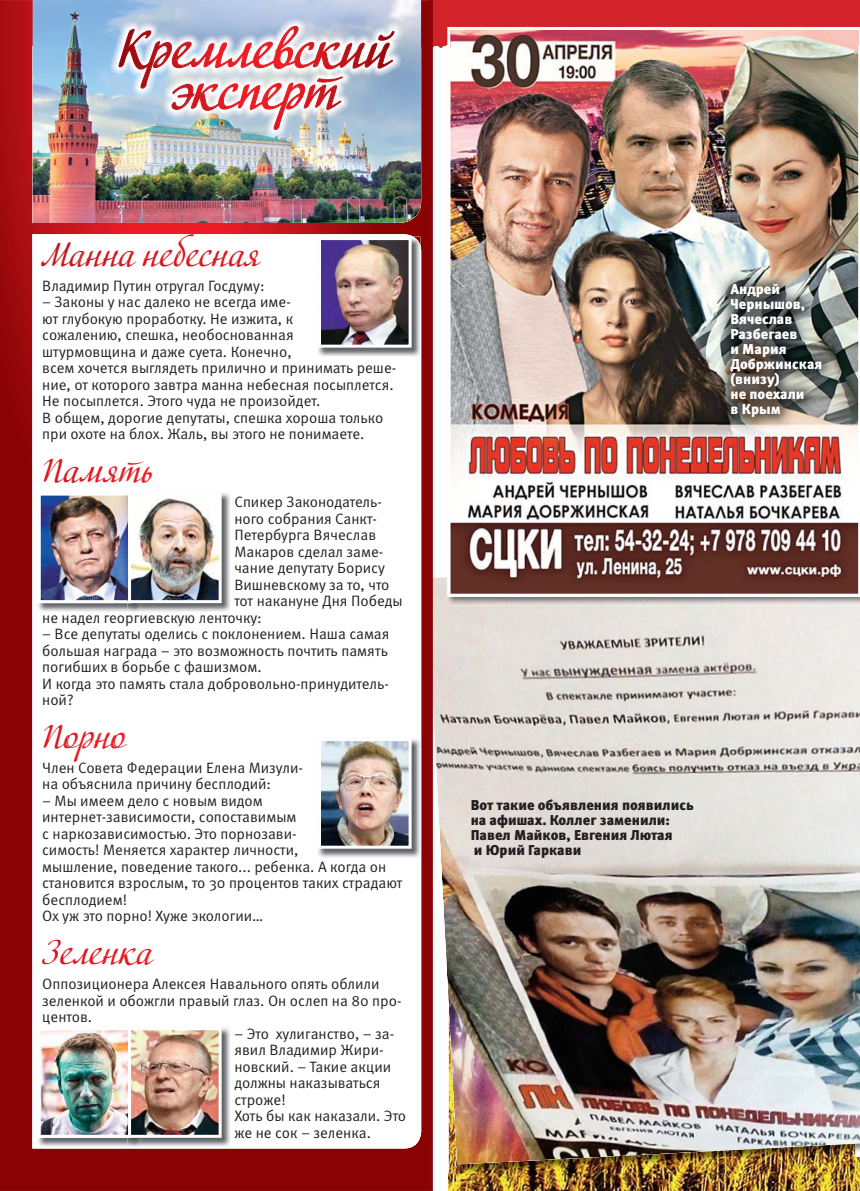
<style>
.page{position:relative;width:860px;height:1191px;background:#fff}
.page>*{position:absolute;margin:0;border:0;box-sizing:border-box;transform-origin:0 0}
.t1{font:34.5px "Adventure";color:#db1921}
.t2{font:34.5px "Adventure";color:#d41820}
.t3{font:34.5px "Adventure";color:#d61920}
.t4{font:34.5px "Adventure";color:#da1921}
.t5{font:15px/16.5px "Meta Pro Norm";color:#231f20}
.t6{font:900 14.25px/15px "Meta Pro";color:#231f20}
.t7{font:900 14.25px/15px "Meta Pro";color:#fff}
.s1{color:#c3151c}
.s2{color:#cc171e}
.s3{color:#ce171e}
.s4{color:#d0171f}
.s5{color:#d3181f}
.s6{color:#d71920}
.s7{color:#da1921}
.s8{color:#d91921}
.s9{color:#df1a22}
.s10{color:#e21b22}
.s11{color:#e61b23}
.s12{color:#ed1c24}
.s13{color:#e01a22}
.s14{color:#e31b22}
.s15{color:#e91c23}
.s16{color:#e41b22}
.s17{color:#e81b23}
</style>
<div class="page">
<img style="left:448px;top:1165px;width:411px;height:26px">
<img style="left:433px;top:577px;width:426px;height:588px">
<div style="left:0;top:0;width:859px;height:46px;background:#d2232a"></div>
<img style="left:0;top:0;width:433px;height:1191px">
<img style="left:447px;top:597px;width:412px;height:9px">
<img style="left:447px;top:153px;width:412px;height:444px">
<img style="left:110px;top:17px;width:293px;height:8px">
<img style="left:0;top:25px;width:859px;height:128px">
<svg style="left:32px;top:234px;width:389px;height:914px"></svg>
<img style="left:317px;top:237px;width:103px;height:119px">
<img style="left:322px;top:241px;width:85px;height:103px">
<div style="left:318px;top:237px;width:93px;height:111px;border:3px solid #fff"></div>
<img style="left:37px;top:492px;width:90px;height:120px">
<img style="left:38px;top:493px;width:89px;height:110px">
<img style="left:140px;top:492px;width:90px;height:120px">
<img style="left:127px;top:492px;width:13px;height:120px">
<img style="left:127px;top:493px;width:1px;height:110px">
<img style="left:132px;top:497px;width:86px;height:102px">
<div style="left:128px;top:493px;width:94px;height:110px;border:3px solid #fff"></div>
<img style="left:317px;top:738px;width:103px;height:120px">
<img style="left:322px;top:742px;width:85px;height:103px">
<div style="left:318px;top:738px;width:93px;height:111px;border:3px solid #fff"></div>
<img style="left:37px;top:1027px;width:90px;height:120px">
<img style="left:38px;top:1027px;width:89px;height:111px">
<img style="left:140px;top:1027px;width:90px;height:120px">
<img style="left:127px;top:1138px;width:13px;height:9px">
<img style="left:127px;top:1027px;width:1px;height:111px">
<img style="left:132px;top:1031px;width:86px;height:103px">
<div style="left:128px;top:1027px;width:94px;height:111px;border:3px solid #fff"></div>
<img style="left:717px;top:271px;width:117px;height:160px">
<h1 class="t1" style="left:42px;top:234px;width:219px"><span class="s1">М</span><span class="s2">а</span><span class="s3">н</span><span class="s4">н</span><span class="s5">а</span> <span class="s6">неб</span><span class="s7">е</span>сная</h1>
<p class="t5" style="left:42px;top:279px;width:224px">Владимир Путин отругал Госдуму:</p>
<p class="t5" style="left:42px;top:295px;width:355px">– Законы у нас далеко не всегда име-<br>ют глубокую проработку. Не изжита, к<br>сожалению, спешка, необоснованная<br>штурмовщина и даже суета. Конечно,<br>всем хочется выглядеть прилично и принимать реше&shy;ние, от которого завтра манна небесная посыплется.<br>Не посыплется. Этого чуда не произойдет.<br>В общем, дорогие депутаты, спешка хороша только при охоте на блох. Жаль, вы этого не понимаете.</p>
<h1 class="t3" style="left:42px;top:450px;width:112px">П<span class="s8">а</span><span class="s9">м</span><span class="s10">я</span><span class="s11">т</span><span class="s12">ь</span></h1>
<p class="t5" style="left:234px;top:495px;width:149px">Спикер Законодатель-</p>
<p class="t5" style="left:234px;top:511px;width:144px">ного собрания Санкт-</p>
<p class="t5" style="left:234px;top:528px;width:143px">Петербурга Вячеслав</p>
<p class="t5" style="left:234px;top:544px;width:150px">Макаров сделал заме-</p>
<p class="t5" style="left:234px;top:561px;width:152px">чание депутату Борису</p>
<p class="t5" style="left:234px;top:577px;width:156px">Вишневскому за то, что</p>
<p class="t5" style="left:234px;top:594px;width:170px">тот накануне Дня Победы</p>
<p class="t5" style="left:42px;top:610px;width:221px">не надел георгиевскую ленточку:</p>
<p class="t5" style="left:42px;top:627px;width:349px">– Все депутаты оделись с поклонением. Наша самая большая награда – это возможность почтить память погибших в борьбе с фашизмом.<br>И когда это память стала добровольно-принудитель&shy;ной?</p>
<h1 class="t4" style="left:42px;top:716px;width:85px">П<span class="s13">о</span><span class="s14">р</span><span class="s15">н</span><span class="s12">о</span></h1>
<p class="t5" style="left:42px;top:761px;width:262px">Член Совета Федерации Елена Мизули&shy;на объяснила причину бесплодий:</p>
<p class="t5" style="left:42px;top:794px;width:362px">– Мы имеем дело с новым видом интернет-зависимости, сопоставимым<br>с наркозависимостью. Это порнозави-<br>симость! Меняется характер личности,<br>мышление, поведение такого... ребенка. А когда он становится взрослым, то 30 процентов таких страдают бесплодием!<br>Ох уж это порно! Хуже экологии…</p>
<h1 class="t2" style="left:42px;top:932px;width:112px">З<span class="s6">е</span><span class="s7">л</span><span class="s9">е</span><span class="s13">н</span><span class="s16">к</span><span class="s17">а</span></h1>
<p class="t5" style="left:42px;top:977px;width:361px">Оппозиционера Алексея Навального опять облили зеленкой и обожгли правый глаз. Он ослеп на 80 про&shy;центов.</p>
<p class="t5" style="left:234px;top:1026px;width:173px">– Это хулиганство, – за&shy;явил Владимир Жири&shy;новский. – Такие акции должны наказываться строже!<br>Хоть бы как наказали. Это же не сок – зеленка.</p>
<p class="t7" style="left:730px;top:282px;width:93px">Андрей<br>Чернышов,<br>Вячеслав<br>Разбегаев<br>и Мария<br>Добржинская (внизу)<br>не поехали<br>в Крым</p>
<p class="t6" style="left:470px;top:798px;width:225px">Вот такие объявления появились на афишах. Коллег заменили:<br>Павел Майков, Евгения Лютая<br>и Юрий Гаркави</p>
</div>
